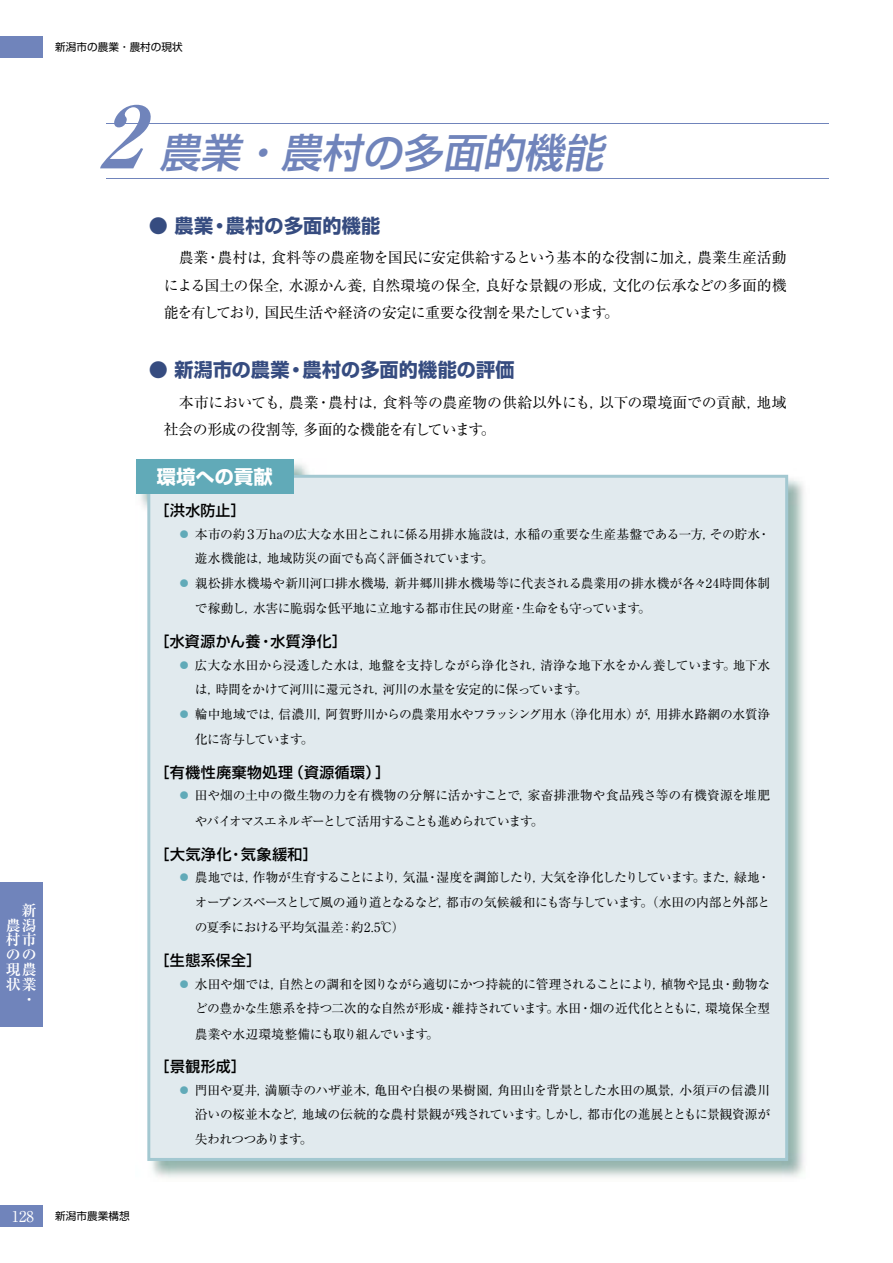
<style>
.page{position:relative;width:893px;height:1263px;background:#fff}
.page>*{position:absolute;margin:0;border:0;box-sizing:border-box;transform-origin:0 0}
.t1{font:italic 500 40.35px "Shin Go Pro";color:#7084bb}
.t2{font:700 19.2px "Shin Go Pro";letter-spacing:.015em;color:#364c80}
.t3{font:700 19.2px "Shin Go Pro";letter-spacing:.01em;color:#fff}
.t4{font:14.85px/27.6px "Ryumin Pro";letter-spacing:-.025em;color:#000;text-align:justify}
.t5{font:500 14.85px "Shin Go Pro";letter-spacing:.035em;color:#000}
.t6{font:700 14.85px/14.9px "Ryumin Pro";letter-spacing:.07em;color:#fff;text-align:right}
.t7{font:14.85px "Ryumin Pro";color:#fff}
.t8{font:12.75px/25px "Ryumin Pro";letter-spacing:-.03em;color:#000;text-align:justify}
.t9{font:12.75px "Ryumin Pro";letter-spacing:-.005em;color:#000}
.t10{font:12.75px "Ryumin Pro";letter-spacing:-.05em;color:#000}
.t11{font:12.75px "Ryumin Pro";letter-spacing:-.06em;color:#000}
.t12{font:10.65px "Shin Go Pro";color:#000}
.s1{font-family:"Ryumin Pro";font-weight:700;font-size:85.05px}
.s2{color:#61aab8}
</style>
<div class="page">
<div style="left:0;top:882px;width:43px;height:145px;background:#7084bb"></div>
<div style="left:0;top:36px;width:43px;height:21px;background:#7084bb"></div>
<div style="left:0;top:1205px;width:43px;height:22px;background:#7084bb"></div>
<img style="left:136px;top:459px;width:668px;height:719px">
<div style="left:147px;top:475px;width:641px;height:686px;background:#e1eaee"></div>
<div style="left:136px;top:459px;width:157px;height:34px;background:#61aab8"></div>
<hr style="left:106px;top:123px;width:723px;height:1px;background:#7084bb">
<hr style="left:106px;top:178px;width:723px;height:1px;background:#7084bb">
<p class="t12" style="left:55px;top:38px;width:129px">新潟市の農業・農村の現状</p>
<h1 class="t1" style="left:98px;top:120px;width:518px"><span class="s1">2</span>農業・農村の多面的機能</h1>
<h2 class="t2" style="left:149px;top:210px;width:233px">● 農業・農村の多面的機能</h2>
<p class="t4" style="left:164px;top:243px;width:624px">　農業・農村は，食料等の農産物を国民に安定供給するという基本的な役割に加え，農業生産活動による国土の保全，水源かん養，自然環境の保全，良好な景観の形成，文化の伝承などの多面的機能を有しており，国民生活や経済の安定に重要な役割を果たしています。</p>
<h2 class="t2" style="left:149px;top:355px;width:367px">● 新潟市の農業・農村の多面的機能の評価</h2>
<p class="t4" style="left:164px;top:387px;width:624px">　本市においても，農業・農村は，食料等の農産物の供給以外にも，以下の環境面での貢献，地域社会の形成の役割等，多面的な機能を有しています。</p>
<p class="t6" style="left:6px;top:902px;width:32px">新農潟村市のの現農状業・</p>
<p class="t7" style="left:12px;top:1204px;width:24px">128</p>
<p class="t12" style="left:55px;top:1207px;width:76px">新潟市農業構想</p>
<h2 class="t3" style="left:157px;top:461px;width:118px">環境への貢献</h2>
<p class="t5" style="left:155px;top:498px;width:93px">［洪水防止］</p>
<p class="t8" style="left:165px;top:521px;width:607px"><span class="s2">　●</span> 本市の約３万haの広大な水田とこれに係る用排水施設は，水稲の重要な生産基盤である一方，その貯水・</p>
<p class="t10" style="left:195px;top:549px;width:300px">遊水機能は，地域防災の面でも高く評価されています。</p>
<p class="t9" style="left:165px;top:573px;width:607px"><span class="s2">　●</span> 親松排水機場や新川河口排水機場，新井郷川排水機場等に代表される農業用の排水機が各々24時間体制</p>
<p class="t8" style="left:195px;top:595px;width:458px">で稼動し，水害に脆弱な低平地に立地する都市住民の財産・生命をも守っています。</p>
<p class="t5" style="left:155px;top:629px;width:194px">［水資源かん養・水質浄化］</p>
<p class="t8" style="left:165px;top:651px;width:607px"><span class="s2">　●</span> 広大な水田から浸透した水は，地盤を支持しながら浄化され，清浄な地下水をかん養しています。地下水</p>
<p class="t8" style="left:195px;top:676px;width:394px">は，時間をかけて河川に還元され，河川の水量を安定的に保っています。</p>
<p class="t8" style="left:165px;top:700px;width:607px"><span class="s2">　●</span> 輪中地域では，信濃川，阿賀野川からの農業用水やフラッシング用水（浄化用水）が，用排水路網の水質浄</p>
<p class="t11" style="left:195px;top:729px;width:120px">化に寄与しています。</p>
<p class="t5" style="left:155px;top:760px;width:237px">［有機性廃棄物処理（資源循環）］</p>
<p class="t8" style="left:195px;top:782px;width:577px;line-height:25.5px;text-indent:-30px"><span class="s2">　●</span> 田や畑の土中の微生物の力を有機物の分解に活かすことで，家畜排泄物や食品残さ等の有機資源を堆肥やバイオマスエネルギーとして活用することも進められています。</p>
<p class="t5" style="left:155px;top:842px;width:165px">［大気浄化・気象緩和］</p>
<p class="t8" style="left:195px;top:864px;width:577px;text-indent:-30px"><span class="s2">　●</span> 農地では，作物が生育することにより，気温・湿度を調節したり，大気を浄化したりしています。また，緑地・オープンスペースとして風の通り道となるなど，都市の気候緩和にも寄与しています。（水田の内部と外部との夏季における平均気温差：約2.5℃）</p>
<p class="t5" style="left:155px;top:948px;width:108px">［生態系保全］</p>
<p class="t8" style="left:195px;top:970px;width:577px;text-indent:-30px"><span class="s2">　●</span> 水田や畑では，自然との調和を図りながら適切にかつ持続的に管理されることにより，植物や昆虫・動物などの豊かな生態系を持つ二次的な自然が形成・維持されています。水田・畑の近代化とともに，環境保全型農業や水辺環境整備にも取り組んでいます。</p>
<p class="t5" style="left:155px;top:1054px;width:93px">［景観形成］</p>
<p class="t8" style="left:195px;top:1077px;width:577px;line-height:24.5px;text-indent:-30px"><span class="s2">　●</span> 門田や夏井，満願寺のハザ並木，亀田や白根の果樹園，角田山を背景とした水田の風景，小須戸の信濃川沿いの桜並木など，地域の伝統的な農村景観が残されています。しかし，都市化の進展とともに景観資源が失われつつあります。</p>
</div>
